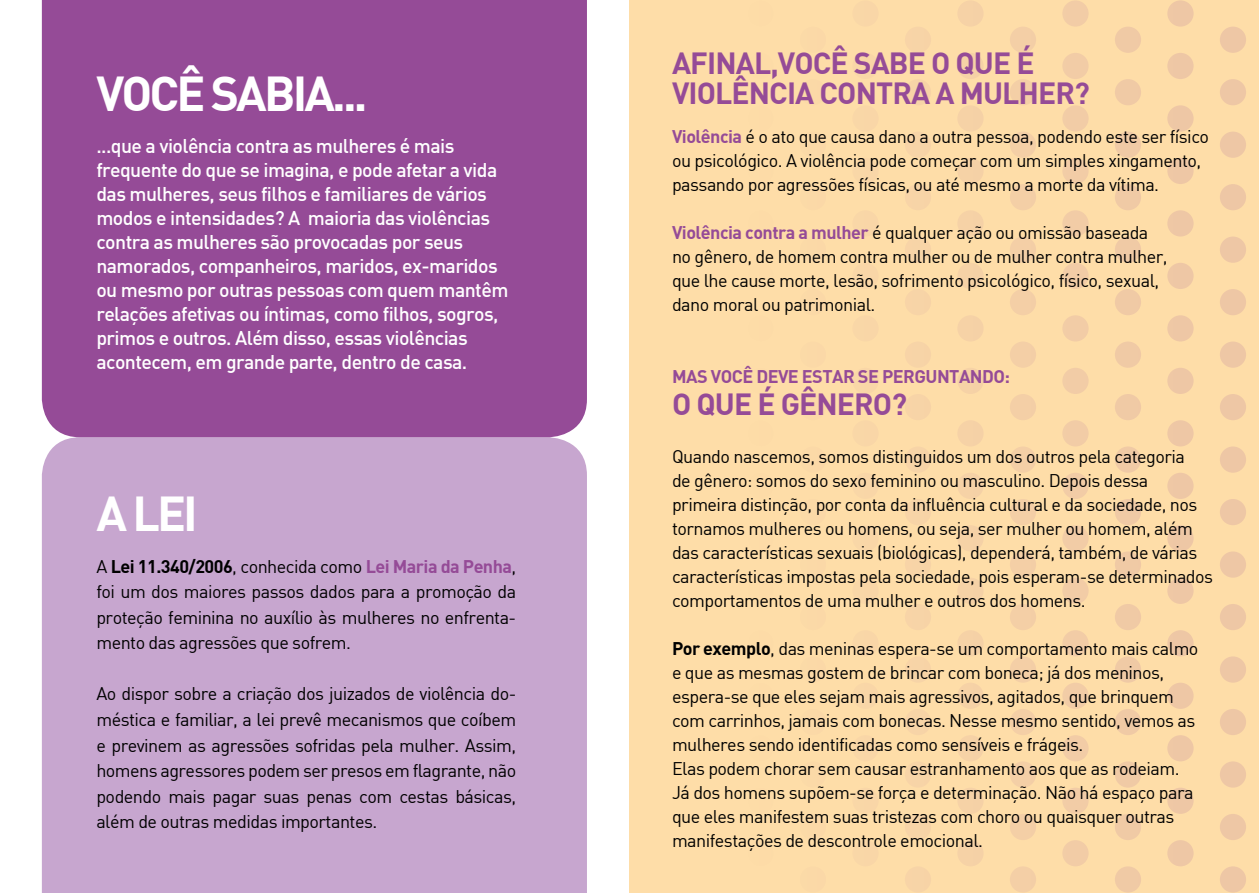
<style>
.page{position:relative;width:1259px;height:893px;background:#fff}
.page>*{position:absolute;margin:0;border:0;box-sizing:border-box;transform-origin:0 0}
.t1{font:48px "DIN Bold";letter-spacing:-.06em;color:#fff}
.t2{font:30px/30px "DIN Bold";letter-spacing:-.03em;color:#954b97}
.t3{font:19.5px/24px "DIN Medium";letter-spacing:-.03em;color:#fff}
.t4{font:18px/24px "DIN Regular";letter-spacing:-.03em;color:#000}
.t5{font:18px "DIN Bold";letter-spacing:-.03em;color:#954b97}
.s1{font-family:"DIN Bold";color:#954b97}
.s2{font-family:"DIN Bold"}
</style>
<div class="page">
<div style="left:629px;top:0;width:630px;height:893px;background:#fedda8"></div>
<svg style="left:958px;top:0;width:288px;height:893px"></svg>
<div style="left:42px;top:437px;width:545px;height:456px;background:#c7a6cf"></div>
<div style="left:42px;top:0;width:545px;height:437px;background:#954b97"></div>
<h1 class="t1" style="left:96px;top:62px;width:273px">VOCÊ SABIA...</h1>
<h2 class="t2" style="left:672px;top:47px;width:419px">AFINAL,VOCÊ SABE O QUE É<br>VIOLÊNCIA CONTRA A MULHER?</h2>
<p class="t3" style="left:96px;top:133px;width:413px">...que a violência contra as mulheres é mais frequente do que se imagina, e pode afetar a vida das mulheres, seus filhos e familiares de vários modos e intensidades? A maioria das violências contra as mulheres são provocadas por seus namorados, companheiros, maridos, ex-maridos ou mesmo por outras pessoas com quem mantêm relações afetivas ou íntimas, como filhos, sogros, primos e outros. Além disso, essas violências acontecem, em grande parte, dentro de casa.</p>
<p class="t4" style="left:672px;top:124px;width:538px"><span class="s1">Violência</span> é o ato que causa dano a outra pessoa, podendo este ser físico ou psicológico. A violência pode começar com um simples xingamento, passando por agressões físicas, ou até mesmo a morte da vítima.</p>
<p class="t4" style="left:672px;top:220px;width:497px"><span class="s1">Violência contra a mulher</span> é qualquer ação ou omissão baseada no gênero, de homem contra mulher ou de mulher contra mulher, que lhe cause morte, lesão, sofrimento psicológico, físico, sexual, dano moral ou patrimonial.</p>
<p class="t5" style="left:672px;top:365px;width:340px">MAS VOCÊ DEVE ESTAR SE PERGUNTANDO:</p>
<h2 class="t2" style="left:672px;top:388px;width:236px">O QUE É GÊNERO?</h2>
<p class="t4" style="left:672px;top:444px;width:542px">Quando nascemos, somos distinguidos um dos outros pela categoria<br>de gênero: somos do sexo feminino ou masculino. Depois dessa primeira distinção, por conta da influência cultural e da sociedade, nos tornamos mulheres ou homens, ou seja, ser mulher ou homem, além das características sexuais (biológicas), dependerá, também, de várias características impostas pela sociedade, pois esperam-se determinados comportamentos de uma mulher e outros dos homens.</p>
<p class="t4" style="left:672px;top:636px;width:528px"><span class="s2">Por exemplo</span>, das meninas espera-se um comportamento mais calmo e que as mesmas gostem de brincar com boneca; já dos meninos, espera-se que eles sejam mais agressivos, agitados, que brinquem com carrinhos, jamais com bonecas. Nesse mesmo sentido, vemos as mulheres sendo identificadas como sensíveis e frágeis.<br>Elas podem chorar sem causar estranhamento aos que as rodeiam.<br>Já dos homens supõem-se força e determinação. Não há espaço para que eles manifestem suas tristezas com choro ou quaisquer outras manifestações de descontrole emocional.</p>
<h1 class="t1" style="left:96px;top:483px;width:103px">A LEI</h1>
<p class="t4" style="left:96px;top:553px;width:421px;line-height:25.5px;text-align:justify">A <span class="s2">Lei 11.340/2006</span>, conhecida como <span class="s1">Lei Maria da Penha</span>, foi um dos maiores passos dados para a promoção da proteção feminina no auxílio às mulheres no enfrenta&shy;mento das agressões que sofrem.</p>
<p class="t4" style="left:96px;top:681px;width:421px;line-height:25.5px;text-align:justify">Ao dispor sobre a criação dos juizados de violência do&shy;méstica e familiar, a lei prevê mecanismos que coíbem e previnem as agressões sofridas pela mulher. Assim, homens agressores podem ser presos em flagrante, não podendo mais pagar suas penas com cestas básicas, além de outras medidas importantes.</p>
</div>
